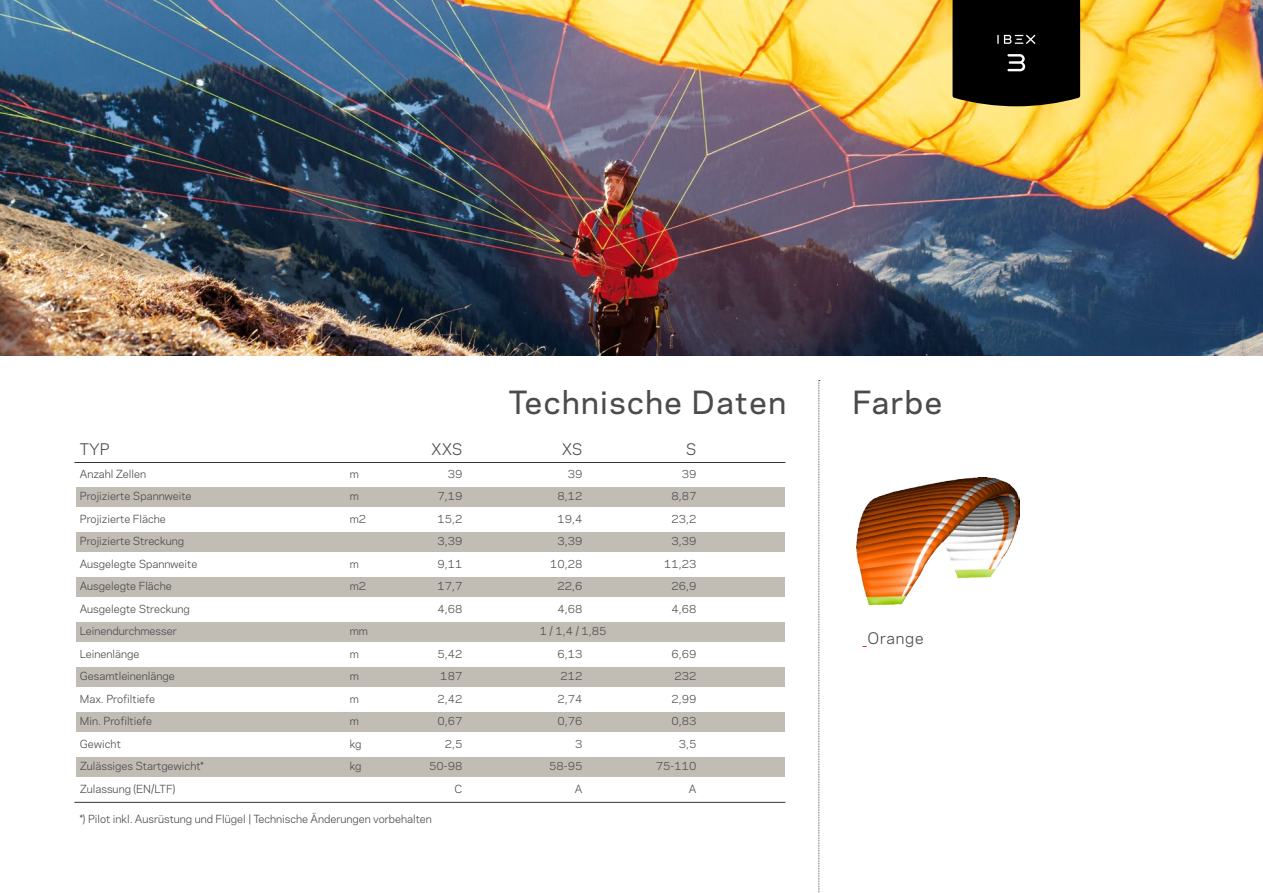
<style>
.page{position:relative;width:1263px;height:893px;background:#fff}
.page>*{position:absolute;margin:0;border:0;box-sizing:border-box;transform-origin:0 0}
.t1{font:500 30px "Galaxie Polaris";letter-spacing:.05em;color:#4b4b4d}
.t2{font:15px "Galaxie Polaris";letter-spacing:.015em;color:#4b4b4d}
.t3{font:10.5px "Galaxie Polaris";color:#4b4b4d}
.s1{color:#e32121}
</style>
<div class="page">
<img style="left:0;top:0;width:1263px;height:355px">
<div style="left:77px;top:487px;width:708px;height:19px;background:#c1bcb4"></div>
<div style="left:77px;top:532px;width:708px;height:19px;background:#c1bcb4"></div>
<div style="left:77px;top:577px;width:708px;height:20px;background:#c1bcb4"></div>
<div style="left:77px;top:622px;width:708px;height:20px;background:#c1bcb4"></div>
<div style="left:77px;top:667px;width:708px;height:20px;background:#c1bcb4"></div>
<div style="left:77px;top:712px;width:708px;height:20px;background:#c1bcb4"></div>
<div style="left:77px;top:757px;width:708px;height:20px;background:#c1bcb4"></div>
<hr style="left:74px;top:462px;width:711px;height:1px;background:#000">
<hr style="left:74px;top:802px;width:711px;height:1px;background:#000">
<svg style="left:818px;top:380px;width:2px;height:513px"></svg>
<img style="left:857px;top:477px;width:162px;height:127px">
<div style="left:952px;top:0;width:128px;height:106px;background:#000"></div>
<h1 class="t1" style="left:509px;top:380px;width:279px">Technische Daten</h1>
<h1 class="t1" style="left:853px;top:380px;width:91px">Farbe</h1>
<h2 class="t2" style="left:80px;top:438px;width:31px">TYP</h2>
<h2 class="t2" style="left:431px;top:438px;width:33px">XXS</h2>
<h2 class="t2" style="left:562px;top:438px;width:22px">XS</h2>
<h2 class="t2" style="left:686px;top:438px;width:12px">S</h2>
<p class="t3" style="left:80px;top:466px;width:68px">Anzahl Zellen</p>
<p class="t3" style="left:350px;top:466px;width:11px">m</p>
<p class="t3" style="left:448px;top:466px;width:16px">39</p>
<p class="t3" style="left:568px;top:466px;width:16px">39</p>
<p class="t3" style="left:682px;top:466px;width:16px">39</p>
<p class="t3" style="left:80px;top:488px;width:113px">Projizierte Spannweite</p>
<p class="t3" style="left:350px;top:488px;width:11px">m</p>
<p class="t3" style="left:437px;top:488px;width:26px">7,19</p>
<p class="t3" style="left:557px;top:488px;width:26px">8,12</p>
<p class="t3" style="left:671px;top:488px;width:26px">8,87</p>
<p class="t3" style="left:80px;top:511px;width:88px">Projizierte Fläche</p>
<p class="t3" style="left:350px;top:511px;width:18px">m2</p>
<p class="t3" style="left:437px;top:511px;width:26px">15,2</p>
<p class="t3" style="left:557px;top:511px;width:26px">19,4</p>
<p class="t3" style="left:671px;top:511px;width:26px">23,2</p>
<p class="t3" style="left:80px;top:533px;width:106px">Projizierte Streckung</p>
<p class="t3" style="left:437px;top:533px;width:26px">3,39</p>
<p class="t3" style="left:557px;top:533px;width:26px">3,39</p>
<p class="t3" style="left:671px;top:533px;width:26px">3,39</p>
<p class="t3" style="left:80px;top:556px;width:119px">Ausgelegte Spannweite</p>
<p class="t3" style="left:350px;top:556px;width:11px">m</p>
<p class="t3" style="left:437px;top:556px;width:26px">9,11</p>
<p class="t3" style="left:550px;top:556px;width:34px">10,28</p>
<p class="t3" style="left:664px;top:556px;width:34px">11,23</p>
<p class="t3" style="left:80px;top:578px;width:93px">Ausgelegte Fläche</p>
<p class="t3" style="left:350px;top:578px;width:18px">m2</p>
<p class="t3" style="left:437px;top:578px;width:26px">17,7</p>
<p class="t3" style="left:557px;top:578px;width:26px">22,6</p>
<p class="t3" style="left:671px;top:578px;width:26px">26,9</p>
<p class="t3" style="left:80px;top:601px;width:111px">Ausgelegte Streckung</p>
<p class="t3" style="left:437px;top:601px;width:26px">4,68</p>
<p class="t3" style="left:557px;top:601px;width:26px">4,68</p>
<p class="t3" style="left:671px;top:601px;width:26px">4,68</p>
<p class="t3" style="left:80px;top:623px;width:98px">Leinendurchmesser</p>
<p class="t3" style="left:350px;top:623px;width:20px">mm</p>
<p class="t3" style="left:540px;top:623px;width:68px">1 / 1,4 / 1,85</p>
<p class="t3" style="left:80px;top:646px;width:61px">Leinenlänge</p>
<p class="t3" style="left:350px;top:646px;width:11px">m</p>
<p class="t3" style="left:437px;top:646px;width:26px">5,42</p>
<p class="t3" style="left:557px;top:646px;width:26px">6,13</p>
<p class="t3" style="left:671px;top:646px;width:26px">6,69</p>
<p class="t3" style="left:80px;top:668px;width:97px">Gesamtleinenlänge</p>
<p class="t3" style="left:350px;top:668px;width:11px">m</p>
<p class="t3" style="left:440px;top:668px;width:24px">187</p>
<p class="t3" style="left:560px;top:668px;width:24px">212</p>
<p class="t3" style="left:674px;top:668px;width:24px">232</p>
<p class="t3" style="left:80px;top:691px;width:77px">Max. Profiltiefe</p>
<p class="t3" style="left:350px;top:691px;width:11px">m</p>
<p class="t3" style="left:437px;top:691px;width:26px">2,42</p>
<p class="t3" style="left:557px;top:691px;width:26px">2,74</p>
<p class="t3" style="left:671px;top:691px;width:26px">2,99</p>
<p class="t3" style="left:80px;top:713px;width:74px">Min. Profiltiefe</p>
<p class="t3" style="left:350px;top:713px;width:11px">m</p>
<p class="t3" style="left:437px;top:713px;width:26px">0,67</p>
<p class="t3" style="left:557px;top:713px;width:26px">0,76</p>
<p class="t3" style="left:671px;top:713px;width:26px">0,83</p>
<p class="t3" style="left:80px;top:736px;width:42px">Gewicht</p>
<p class="t3" style="left:350px;top:736px;width:13px">kg</p>
<p class="t3" style="left:445px;top:736px;width:19px">2,5</p>
<p class="t3" style="left:575px;top:736px;width:9px">3</p>
<p class="t3" style="left:679px;top:736px;width:19px">3,5</p>
<p class="t3" style="left:80px;top:758px;width:125px">Zulässiges Startgewicht*</p>
<p class="t3" style="left:350px;top:758px;width:13px">kg</p>
<p class="t3" style="left:429px;top:758px;width:35px">50-98</p>
<p class="t3" style="left:549px;top:758px;width:35px">58-95</p>
<p class="t3" style="left:656px;top:758px;width:42px">75-110</p>
<p class="t3" style="left:80px;top:781px;width:97px">Zulassung (EN/LTF)</p>
<p class="t3" style="left:454px;top:781px;width:9px">C</p>
<p class="t3" style="left:575px;top:781px;width:9px">A</p>
<p class="t3" style="left:689px;top:781px;width:9px">A</p>
<p class="t3" style="left:80px;top:811px;width:354px">*) Pilot inkl. Ausrüstung und Flügel | Technische Änderungen vorbehalten</p>
<h2 class="t2" style="left:862px;top:627px;width:63px"><span class="s1">_</span>Orange</h2>
</div>
